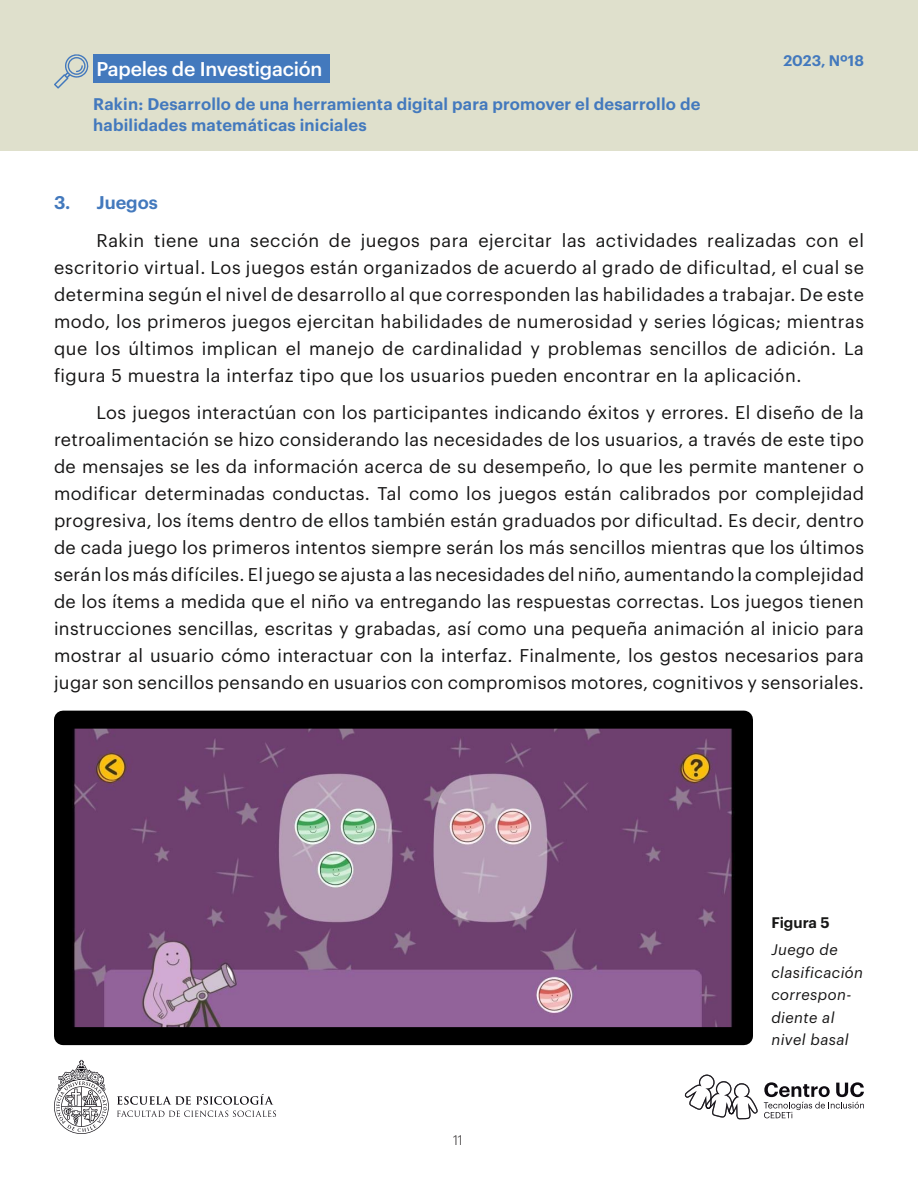
<style>
.page{position:relative;width:918px;height:1188px;background:#fff}
.page>*{position:absolute;margin:0;border:0;box-sizing:border-box;transform-origin:0 0}
.t1{font:500 19.5px "Graphik";letter-spacing:-.01em;color:#fff}
.txt{font:18px/27px "Graphik";letter-spacing:.025em;color:#151414;text-align:justify}
.t2{font:600 18px "Graphik";color:#4379bd}
.t3{font:600 16.5px/21px "Graphik";letter-spacing:.01em;color:#4379bd}
.descripción_figuras{font:italic 15px/22.5px "Graphik";letter-spacing:.03em;color:#151414}
.t4{font:600 15px "Graphik";color:#4379bd}
.h5_figura{font:600 15px "Graphik";color:#171716}
.t5{font:300 13.5px "Graphik";color:#231f20}
</style>
<div class="page">
<svg style="left:54px;top:1060px;width:55px;height:74px"></svg>
<svg style="left:117px;top:1094px;width:156px;height:11px"></svg>
<svg style="left:117px;top:1111px;width:159px;height:6px"></svg>
<svg style="left:764px;top:1082px;width:100px;height:36px"></svg>
<svg style="left:685px;top:1075px;width:73px;height:44px"></svg>
<div style="left:0;top:0;width:918px;height:150px;background:#dfe0cc"></div>
<div style="left:93px;top:54px;width:237px;height:29px;background:#4379bd"></div>
<svg style="left:54px;top:54px;width:35px;height:35px"></svg>
<img style="left:73px;top:730px;width:661px;height:296px">
<div style="left:54px;top:711px;width:699px;height:334px;border:18px solid #000"></div>
<p class="t4" style="left:811px;top:49px;width:10px">2</p>
<p class="t4" style="left:840px;top:49px;width:25px">° 6</p>
<p class="t1" style="left:96px;top:54px;width:228px">Papeles de Investigación</p>
<p class="t4" style="left:783px;top:49px;width:82px">2023, Nº18</p>
<p class="t3" style="left:93px;top:92px;width:609px">Rakin: Desarrollo de una herramienta digital para promover el desarrollo de habilidades matemáticas iniciales</p>
<p class="t2" style="left:54px;top:189px;width:105px">3. Juegos</p>
<p class="txt" style="left:54px;top:225px;width:812px;text-indent:43px">Rakin tiene una sección de juegos para ejercitar las actividades realizadas con el escritorio virtual. Los juegos están organizados de acuerdo al grado de dificultad, el cual se determina según el nivel de desarrollo al que corresponden las habilidades a trabajar. De este modo, los primeros juegos ejercitan habilidades de numerosidad y series lógicas; mientras que los últimos implican el manejo de cardinalidad y problemas sencillos de adición. La figura 5 muestra la interfaz tipo que los usuarios pueden encontrar en la aplicación.</p>
<p class="txt" style="left:54px;top:398px;width:812px;text-indent:43px">Los juegos interactúan con los participantes indicando éxitos y errores. El diseño de la retroalimentación se hizo considerando las necesidades de los usuarios, a través de este tipo de mensajes se les da información acerca de su desempeño, lo que les permite mantener o modificar determinadas conductas. Tal como los juegos están calibrados por complejidad progresiva, los ítems dentro de ellos también están graduados por dificultad. Es decir, dentro de cada juego los primeros intentos siempre serán los más sencillos mientras que los últimos serán los más difíciles. El juego se ajusta a las necesidades del niño, aumentando la complejidad de los ítems a medida que el niño va entregando las respuestas correctas. Los juegos tienen instrucciones sencillas, escritas y grabadas, así como una pequeña animación al inicio para mostrar al usuario cómo interactuar con la interfaz. Finalmente, los gestos necesarios para jugar son sencillos pensando en usuarios con compromisos motores, cognitivos y sensoriales.</p>
<p class="t5" style="left:453px;top:1131px;width:11px">11</p>
<p class="h5_figura" style="left:771px;top:911px;width:60px">Figura 5</p>
<p class="descripción_figuras" style="left:771px;top:937px;width:93px">Juego de clasificación correspon&shy;diente al nivel basal</p>
</div>
